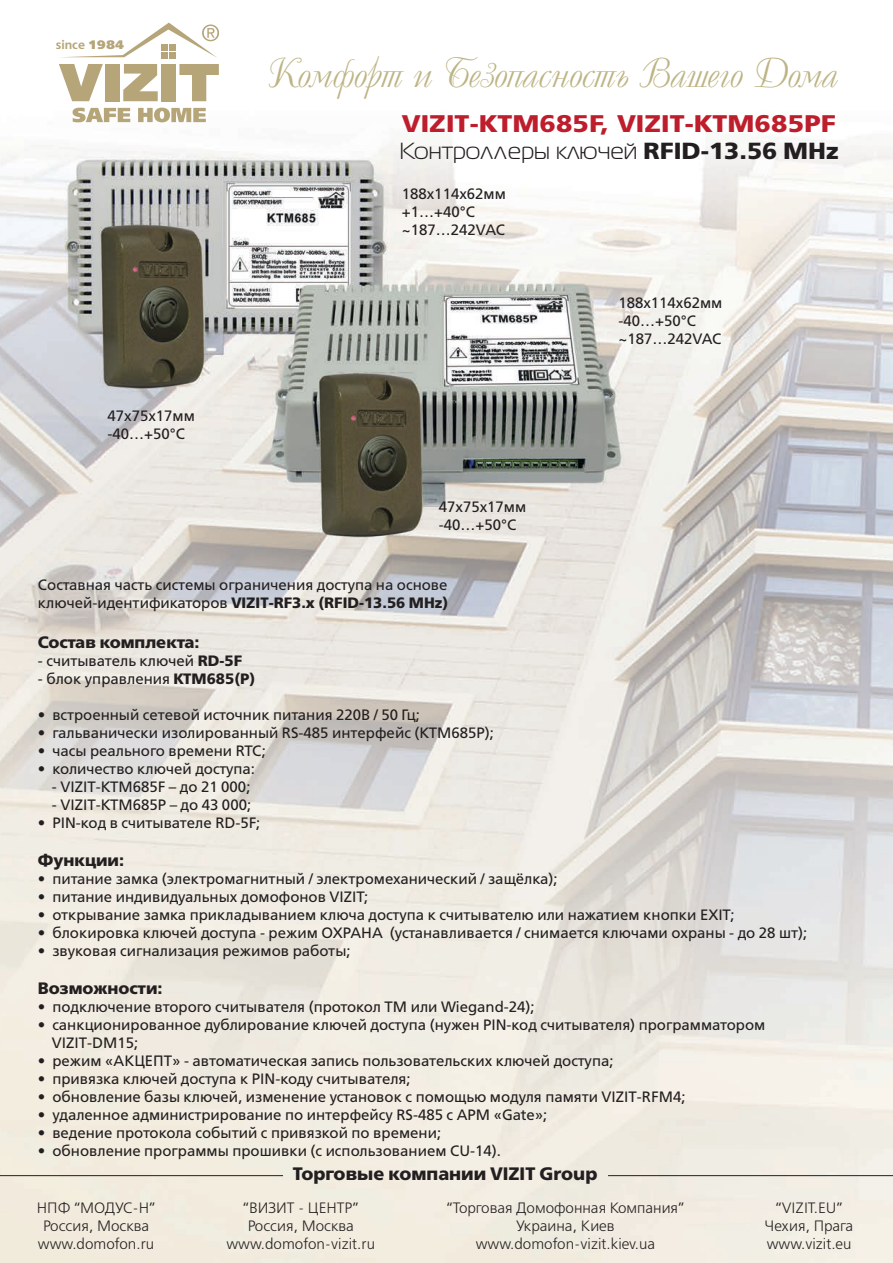
<style>
.page{position:relative;width:893px;height:1263px;background:#fff}
.page>*{position:absolute;margin:0;border:0;box-sizing:border-box;transform-origin:0 0}
.t1{font:42px "Decor C";color:#bdb484;scale:1.07 1}
.t2{font:24px "Free Set Bold C";letter-spacing:.005em;color:#be1d2c;scale:1.12 1}
.t3{font:23.25px "Magistral C";letter-spacing:.01em;color:#231f20;scale:1.07 1}
.t4{font:18px "Free Set Bold C";color:#231f20}
.t5{font:16.5px "Free Set Bold C";color:#231f20}
.t6{font:15px/18px "Free Set C";color:#231f20}
.t7{font:15px/18px "Free Set Light C";color:#231f20;text-align:center}
.t8{font:15px "Free Set Bold C";color:#231f20}
.t9{font:12.3px "Free Set Demi C";color:#b5a578}
.s1{font-family:"Free Set Extra Bold C"}
.s2{font-family:"Free Set Bold C"}
.s3{font-family:"Free Set C"}
</style>
<div class="page">
<img style="left:0;top:22px;width:893px;height:1241px">
<svg style="left:59px;top:64px;width:44px;height:37px"></svg>
<div style="left:105px;top:64px;width:14px;height:37px;background:#b5a578"></div>
<svg style="left:123px;top:64px;width:35px;height:37px"></svg>
<div style="left:162px;top:64px;width:14px;height:37px;background:#b5a578"></div>
<svg style="left:179px;top:64px;width:40px;height:37px"></svg>
<div style="left:162px;top:52px;width:6px;height:7px;background:#b5a578"></div>
<div style="left:169px;top:52px;width:6px;height:7px;background:#b5a578"></div>
<svg style="left:59px;top:23px;width:160px;height:35px"></svg>
<svg style="left:73px;top:108px;width:57px;height:14px"></svg>
<svg style="left:138px;top:108px;width:68px;height:14px"></svg>
<p class="t9" style="left:56px;top:38px;width:70px">since <span class="s1">1984</span></p>
<p class="t6" style="left:108px;top:407px;width:89px">47х75х17мм -40…+50°С</p>
<h1 class="t1" style="left:268px;top:51px;width:535px">Комфорт и Безопасность Вашего Дома</h1>
<h2 class="t2" style="left:402px;top:110px;width:389px">VIZIT-KTM685F, VIZIT-KTM685PF</h2>
<h3 class="t3" style="left:399px;top:138px;width:412px">Контроллеры ключей <span class="s2">RFID-13.56 MHz</span></h3>
<p class="t6" style="left:402px;top:185px;width:106px">188х114х62мм +1…+40°С ~187…242VAC</p>
<p class="t6" style="left:439px;top:498px;width:89px">47х75х17мм -40…+50°С</p>
<p class="t6" style="left:618px;top:294px;width:106px">188х114х62мм -40…+50°С ~187…242VAC</p>
<p class="t6" style="left:38px;top:576px;width:411px">Составная часть системы ограничения доступа на основе</p>
<p class="t8" style="left:38px;top:594px;width:412px"><span class="s3">ключей-идентификаторов</span> VIZIT-RF3.x (RFID-13.56 MHz)</p>
<p class="t5" style="left:38px;top:633px;width:163px">Состав комплекта:</p>
<p class="t6" style="left:38px;top:652px;width:206px">- считыватель ключей <span class="s2">RD-5F</span></p>
<p class="t6" style="left:38px;top:670px;width:219px">- блок управления <span class="s2">КТМ685(Р)</span></p>
<p class="t6" style="left:38px;top:706px;width:383px">• встроенный сетевой источник питания 220В / 50 Гц;</p>
<p class="t6" style="left:38px;top:724px;width:458px">• гальванически изолированный RS-485 интерфейс (КТМ685P);</p>
<p class="t6" style="left:38px;top:742px;width:229px">• часы реального времени RTC;</p>
<p class="t6" style="left:38px;top:760px;width:219px">• количество ключей доступа:</p>
<p class="t6" style="left:52px;top:778px;width:200px">- VIZIT-KTM685F – до 21 000;</p>
<p class="t6" style="left:52px;top:796px;width:201px">- VIZIT-KTM685P – до 43 000;</p>
<p class="t6" style="left:38px;top:814px;width:224px">• PIN-код в считывателе RD-5F;</p>
<p class="t5" style="left:38px;top:850px;width:88px">Функции:</p>
<p class="t6" style="left:38px;top:870px;width:521px">• питание замка (электромагнитный / электромеханический / защёлка);</p>
<p class="t6" style="left:38px;top:888px;width:332px">• питание индивидуальных домофонов VIZIT;</p>
<p class="t6" style="left:38px;top:906px;width:698px">• открывание замка прикладыванием ключа доступа к считывателю или нажатием кнопки EXIT;</p>
<p class="t6" style="left:38px;top:924px;width:771px">• блокировка ключей доступа - режим ОХРАНА (устанавливается / снимается ключами охраны - до 28 шт);</p>
<p class="t6" style="left:38px;top:942px;width:314px">• звуковая сигнализация режимов работы;</p>
<p class="t5" style="left:38px;top:978px;width:126px">Возможности:</p>
<p class="t6" style="left:38px;top:997px;width:498px">• подключение второго считывателя (протокол ТМ или Wiegand-24);</p>
<p class="t6" style="left:52px;top:1015px;width:715px;text-indent:-14px">• санкционированное дублирование ключей доступа (нужен PIN-код считывателя) программатором<br>VIZIT-DM15;</p>
<p class="t6" style="left:38px;top:1051px;width:577px">• режим «АКЦЕПТ» - автоматическая запись пользовательских ключей доступа;</p>
<p class="t6" style="left:38px;top:1069px;width:374px">• привязка ключей доступа к PIN-коду считывателя;</p>
<p class="t6" style="left:38px;top:1087px;width:649px">• обновление базы ключей, изменение установок с помощью модуля памяти VIZIT-RFM4;</p>
<p class="t6" style="left:38px;top:1105px;width:511px">• удаленное администрирование по интерфейсу RS-485 с АРМ «Gate»;</p>
<p class="t6" style="left:38px;top:1123px;width:405px">• ведение протокола событий с привязкой по времени;</p>
<p class="t6" style="left:38px;top:1141px;width:465px">• обновление программы прошивки (с использованием CU-14).</p>
<p class="t4" style="left:293px;top:1164px;width:306px">Торговые компании VIZIT Group</p>
<p class="t7" style="left:37px;top:1199px;width:120px">НПФ “МОДУС-Н”<br>Россия, Москва www.domofon.ru</p>
<p class="t7" style="left:226px;top:1199px;width:150px">“ВИЗИТ - ЦЕНТР”<br>Россия, Москва www.domofon-vizit.ru</p>
<p class="t7" style="left:447px;top:1199px;width:239px">“Торговая Домофонная Компания”<br>Украина, Киев www.domofon-vizit.kiev.ua</p>
<p class="t7" style="left:765px;top:1199px;width:90px">“VIZIT.EU”<br>Чехия, Прага www.vizit.eu</p>
</div>
